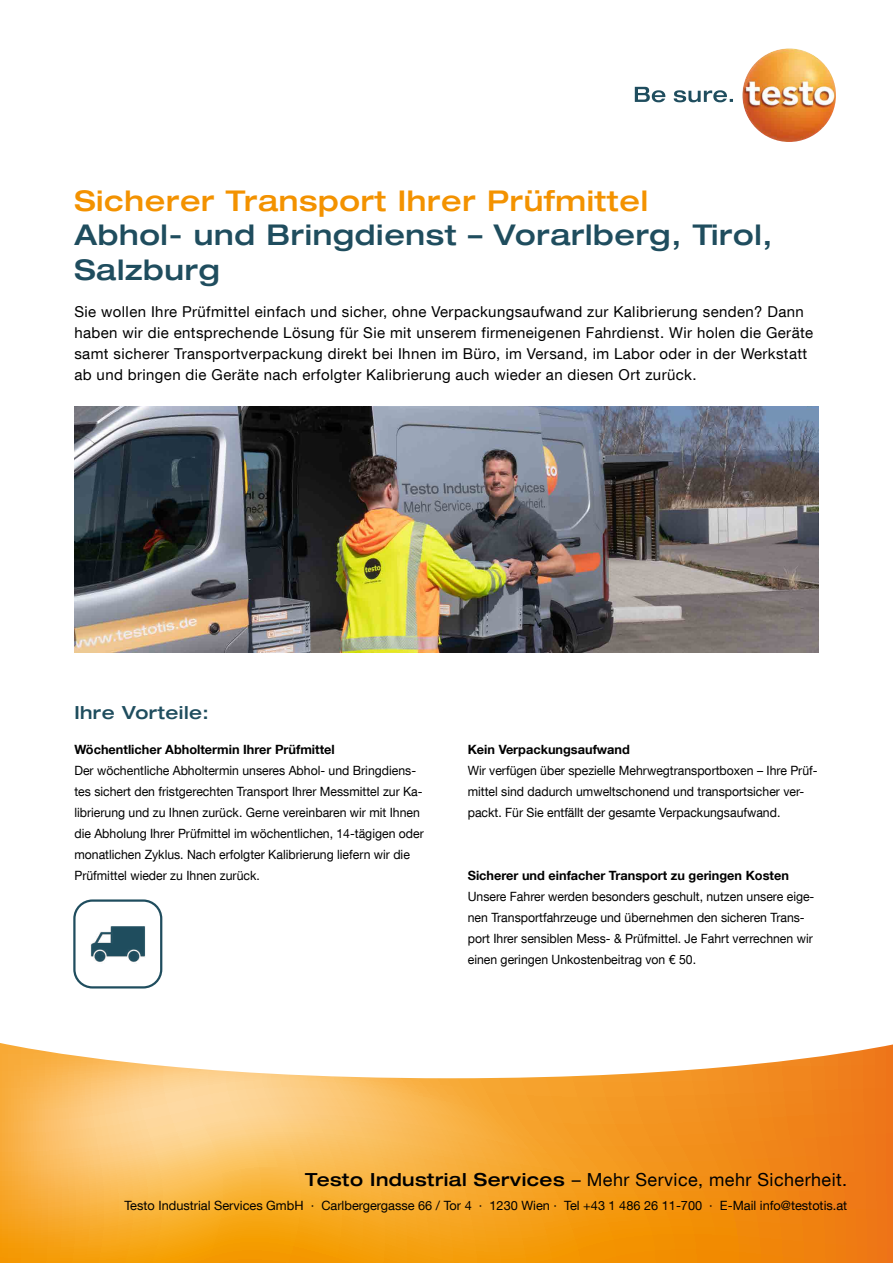
<style>
.page{position:relative;width:893px;height:1263px;background:#fff}
.page>*{position:absolute;margin:0;border:0;box-sizing:border-box;transform-origin:0 0}
.t1{font:500 expanded 28.5px/34.5px "Helvetica Neue LT Com";letter-spacing:.025em;color:#1f4d5e}
.t2{font:500 expanded 28.5px "Helvetica Neue LT Com";letter-spacing:.025em;color:#f39200}
.t3{font:18px "Helvetica Neue LT Com";letter-spacing:.025em;color:#000}
.t4{font:500 expanded 18px "Helvetica Neue LT Com";letter-spacing:.025em;color:#1f4d5e}
.t5{font:15px/21px "Helvetica Neue LT Com";letter-spacing:.025em;color:#000}
.t6{font:12.75px/21px "Helvetica Neue LT Com";color:#000;scale:.96 1}
.t7{font:700 12.75px "Helvetica Neue LT Com";color:#000}
.t8{font:12.75px "Helvetica Neue LT Com";color:#000}
.s1{font-weight:500;font-stretch:expanded}
</style>
<div class="page">
<svg style="left:635px;top:87px;width:98px;height:15px"></svg>
<img style="left:742px;top:48px;width:94px;height:94px;border-radius:47px">
<svg style="left:0;top:1043px;width:893px;height:220px"></svg>
<img style="left:74px;top:406px;width:745px;height:247px">
<img style="left:90px;top:926px;width:56px;height:36px">
<div style="left:73px;top:899px;width:89px;height:89px;border:2px solid #1f4d5e;border-radius:18px"></div>
<h1 class="t2" style="left:74px;top:183px;width:575px">Sicherer Transport Ihrer Prüfmittel</h1>
<h1 class="t1" style="left:74px;top:217px;width:699px">Abhol- und Bringdienst – Vorarlberg, Tirol,<br>Salzburg</h1>
<p class="t5" style="left:74px;top:300px;width:740px">Sie wollen Ihre Prüfmittel einfach und sicher, ohne Verpackungsaufwand zur Kalibrierung senden? Dann haben wir die entsprechende Lösung für Sie mit unserem firmeneigenen Fahrdienst. Wir holen die Geräte samt sicherer Transportverpackung direkt bei Ihnen im Büro, im Versand, im Labor oder in der Werkstatt ab und bringen die Geräte nach erfolgter Kalibrierung auch wieder an diesen Ort zurück.</p>
<h2 class="t4" style="left:74px;top:701px;width:136px">Ihre Vorteile:</h2>
<p class="t7" style="left:74px;top:742px;width:262px">Wöchentlicher Abholtermin Ihrer Prüfmittel</p>
<p class="t6" style="left:74px;top:760px;width:365px">Der wöchentliche Abholtermin unseres Abhol- und Bringdiens&shy;tes sichert den fristgerechten Transport Ihrer Messmittel zur Ka&shy;librierung und zu Ihnen zurück. Gerne vereinbaren wir mit Ihnen die Abholung Ihrer Prüfmittel im wöchentlichen, 14-tägigen oder monatlichen Zyklus. Nach erfolgter Kalibrierung liefern wir die Prüfmittel wieder zu Ihnen zurück.</p>
<p class="t7" style="left:468px;top:742px;width:164px">Kein Verpackungsaufwand</p>
<p class="t6" style="left:468px;top:760px;width:366px">Wir verfügen über spezielle Mehrwegtransportboxen – Ihre Prüf&shy;mittel sind dadurch umweltschonend und transportsicher ver&shy;packt. Für Sie entfällt der gesamte Verpackungsaufwand.</p>
<p class="t7" style="left:468px;top:868px;width:323px">Sicherer und einfacher Transport zu geringen Kosten</p>
<p class="t6" style="left:468px;top:886px;width:363px">Unsere Fahrer werden besonders geschult, nutzen unsere eige&shy;nen Transportfahrzeuge und übernehmen den sicheren Trans&shy;port Ihrer sensiblen Mess- &amp; Prüfmittel. Je Fahrt verrechnen wir einen geringen Unkostenbeitrag von € 50.</p>
<h2 class="t3" style="left:305px;top:1168px;width:543px"><span class="s1">Testo Industrial Services</span> – Mehr Service, mehr Sicherheit.</h2>
<p class="t8" style="left:124px;top:1198px;width:724px">Testo Industrial Services GmbH · Carlbergergasse 66 / Tor 4 · 1230 Wien · Tel +43 1 486 26 11-700 · E-Mail info@testotis.at</p>
</div>
